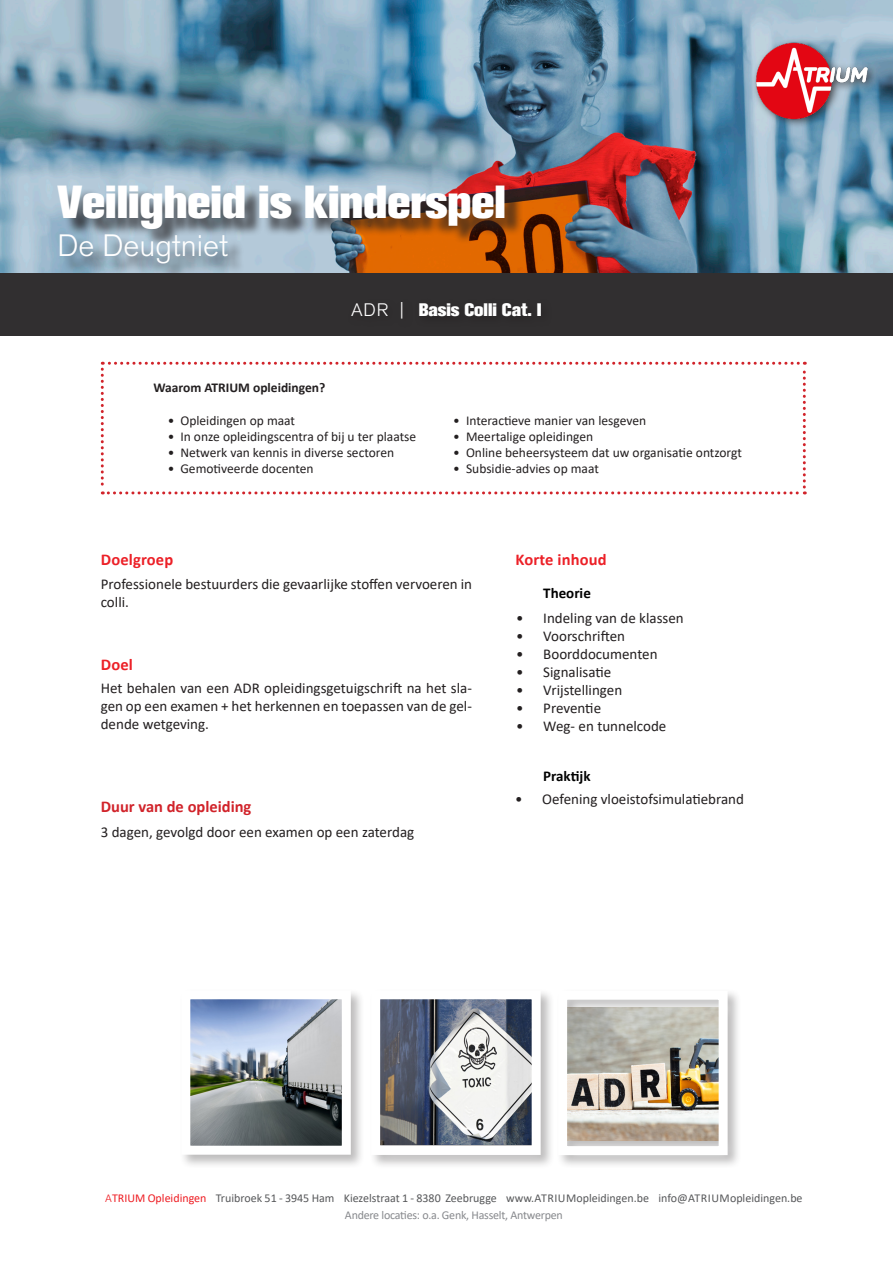
<style>
.page{position:relative;width:893px;height:1263px;background:#fff}
.page>*{position:absolute;margin:0;border:0;box-sizing:border-box;transform-origin:0 0}
.t1{font:45.9px "Akzidenz Grotesk BQ X Bold Alt";color:#fff}
.t2{font:300 30.6px "Akzidenz Grotesk BQ";color:#fff}
.t3{font:18px "Akzidenz Grotesk BQ X Bold Alt";color:#fff}
.t4{font:700 16.5px "Calibri";letter-spacing:.01em;color:#ec2027}
.t5{font:700 16.5px "Calibri";color:#d1232a}
.t6{font:15px/18px "Calibri";color:#231f20}
.t7{font:700 15px "Calibri";color:#000}
.t8{font:13.5px "Calibri";color:#231f20}
.t9{font:700 13.5px "Calibri";color:#231f20}
.t10{font:12px "Calibri";color:#57585a}
.t11{font:12px "Calibri";letter-spacing:-.02em;color:#87898d}
.s1{font-family:"Akzidenz Grotesk BQ";font-weight:300}
.s2{font-weight:300;color:#ee1d23}
.s3{color:#ee1d23}
</style>
<div class="page">
<img style="left:0;top:0;width:893px;height:273px">
<div style="left:60px;top:188px;width:463px;height:94px;background:#231f20;opacity:.75"></div>
<div style="left:0;top:273px;width:893px;height:62px;background:#312f30"></div>
<img style="left:727px;top:30px;width:151px;height:99px">
<svg style="left:101px;top:362px;width:705px;height:132px"></svg>
<div style="left:179px;top:988px;width:186px;height:181px;background:#231f20;opacity:.3"></div>
<img style="left:191px;top:1000px;width:150px;height:145px">
<div style="left:181px;top:990px;width:170px;height:165px;border:9px solid #fff"></div>
<div style="left:369px;top:988px;width:186px;height:181px;background:#231f20;opacity:.3"></div>
<img style="left:381px;top:1000px;width:150px;height:144px">
<div style="left:371px;top:990px;width:170px;height:165px;border:9px solid #fff"></div>
<div style="left:556px;top:988px;width:186px;height:181px;background:#231f20;opacity:.3"></div>
<img style="left:568px;top:1007px;width:150px;height:134px">
<div style="left:558px;top:991px;width:170px;height:164px;border:9px solid #fff"></div>
<p class="t1" style="left:57px;top:176px;width:450px">Veiligheid is kinderspel</p>
<p class="t2" style="left:57px;top:228px;width:172px">De Deugtniet</p>
<p class="t3" style="left:351px;top:299px;width:192px"><span class="s1">ADR |</span> Basis Colli Cat. I</p>
<p class="t9" style="left:153px;top:378px;width:173px">Waarom ATRIUM opleidingen?</p>
<p class="t8" style="left:168px;top:411px;width:129px">• Opleidingen op maat</p>
<p class="t8" style="left:168px;top:427px;width:250px">• In onze opleidingscentra of bij u ter plaatse</p>
<p class="t8" style="left:168px;top:443px;width:228px">• Netwerk van kennis in diverse sectoren</p>
<p class="t8" style="left:168px;top:459px;width:147px">• Gemotiveerde docenten</p>
<p class="t8" style="left:453px;top:411px;width:194px">• Interactieve manier van lesgeven</p>
<p class="t8" style="left:453px;top:427px;width:141px">• Meertalige opleidingen</p>
<p class="t8" style="left:453px;top:443px;width:290px">• Online beheersysteem dat uw organisatie ontzorgt</p>
<p class="t8" style="left:453px;top:459px;width:147px">• Subsidie-advies op maat</p>
<p class="t4" style="left:101px;top:548px;width:74px">Doelgroep</p>
<p class="t4" style="left:516px;top:548px;width:93px">Korte inhoud</p>
<p class="t6" style="left:101px;top:574px;width:373px">Professionele bestuurders die gevaarlijke stoffen vervoeren in colli.</p>
<p class="t7" style="left:543px;top:582px;width:49px">Theorie</p>
<p class="t6" style="left:516px;top:608px;width:169px">• Indeling van de klassen</p>
<p class="t6" style="left:516px;top:626px;width:110px">• Voorschriften</p>
<p class="t6" style="left:516px;top:644px;width:143px">• Boorddocumenten</p>
<p class="t6" style="left:516px;top:662px;width:97px">• Signalisatie</p>
<p class="t6" style="left:516px;top:680px;width:107px">• Vrijstellingen</p>
<p class="t6" style="left:516px;top:698px;width:86px">• Preventie</p>
<p class="t6" style="left:516px;top:716px;width:152px">• Weg- en tunnelcode</p>
<p class="t7" style="left:543px;top:765px;width:49px">Praktijk</p>
<p class="t6" style="left:515px;top:789px;width:230px">• Oefening vloeistofsimulatiebrand</p>
<p class="t4" style="left:101px;top:653px;width:34px">Doel</p>
<p class="t6" style="left:101px;top:679px;width:373px;text-align:justify">Het behalen van een ADR opleidingsgetuigschrift na het sla&shy;gen op een examen + het herkennen en toepassen van de gel&shy;dende wetgeving.</p>
<p class="t5" style="left:101px;top:795px;width:152px">Duur van de opleiding</p>
<p class="t6" style="left:101px;top:822px;width:315px">3 dagen, gevolgd door een examen op een zaterdag</p>
<p class="t10" style="left:105px;top:1190px;width:699px"><span class="s2">A</span><span class="s3">TRIUM Opleidingen</span> Truibroek 51 - 3945 Ham Kiezelstraat 1 - 8380 Zeebrugge www.ATRIUMopleidingen.be info@ATRIUMopleidingen.be</p>
<p class="t11" style="left:345px;top:1206px;width:219px">Andere locaties: o.a. Genk, Hasselt, Antwerpen</p>
</div>
